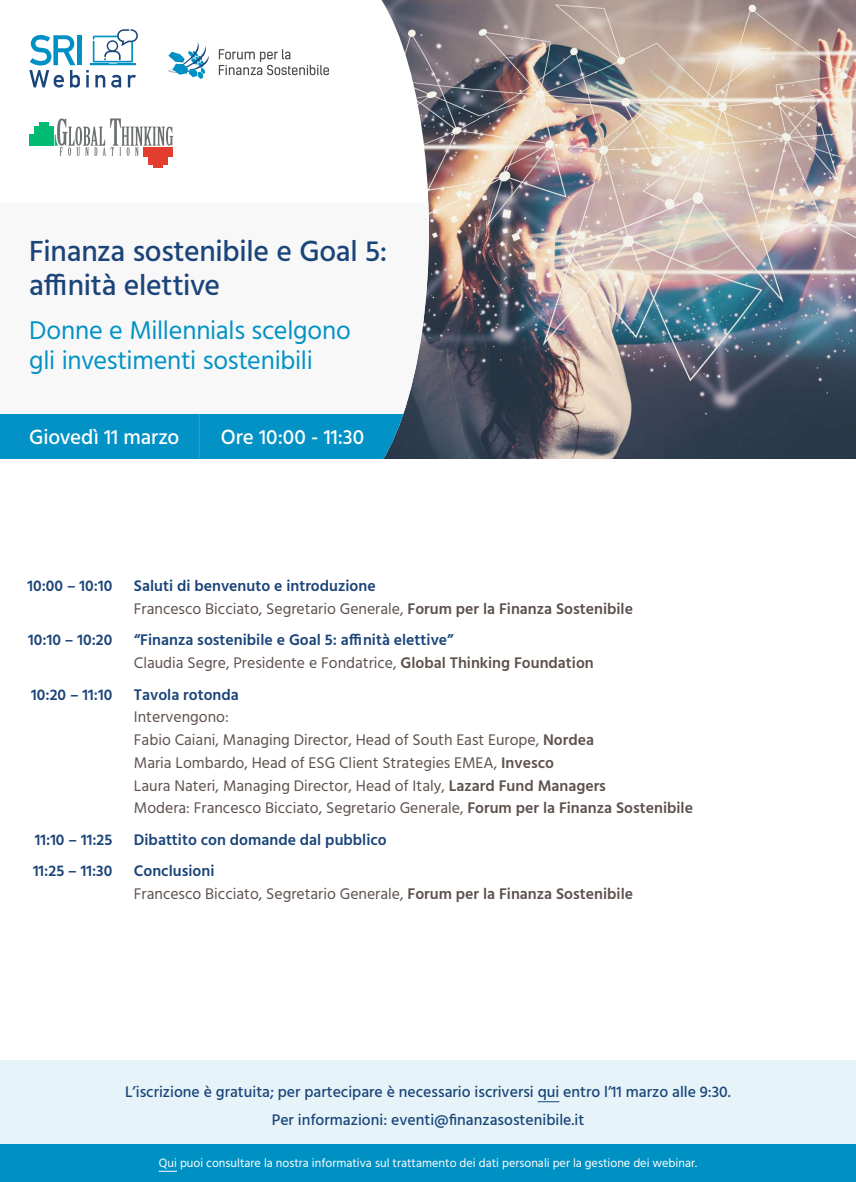
<style>
.page{position:relative;width:856px;height:1182px;background:#fff}
.page>*{position:absolute;margin:0;border:0;box-sizing:border-box;transform-origin:0 0}
.t1{font:500 29.75px/33.2px "Hind";letter-spacing:-.01em;color:#1b4479}
.t2{font:26.25px/29.8px "Hind";letter-spacing:-.01em;color:#0392c6}
.t3{font:500 21px "Hind";letter-spacing:-.005em;color:#fff}
.t4{font:15.75px/22.8px "Hind";color:#5d514d}
.t5{font:600 15.75px/31.5px "Hind";color:#1b4479}
.t6{font:500 15.75px/28px "Hind";color:#1a457a;text-align:center}
.t7{font:12.25px "Hind";color:#fff}
.s1{font-weight:600;color:#1b4479}
.s2{font-weight:600}
.s3{font-weight:400;color:#5d514d}
.s4{color:#5d514d}
</style>
<div class="page">
<div style="left:0;top:1060px;width:856px;height:121px;background:#e6f4f9"></div>
<div style="left:0;top:1144px;width:856px;height:37px;background:#0091c4"></div>
<svg style="left:159px;top:1170px;width:18px;height:1px"></svg>
<svg style="left:538px;top:1101px;width:21px;height:1px"></svg>
<img style="left:429px;top:0;width:427px;height:458px">
<svg style="left:0;top:0;width:429px;height:459px"></svg>
<div style="left:0;top:413px;width:417px;height:45px;background:#0392c6"></div>
<div style="left:0;top:202px;width:429px;height:212px;background:#f8f8f8"></div>
<hr style="left:168px;top:147px;width:4px;height:10px;background:#e23e30">
<hr style="left:143px;top:147px;width:4px;height:10px;background:#e23e30">
<hr style="left:163px;top:147px;width:4px;height:18px;background:#e23e30">
<hr style="left:148px;top:147px;width:4px;height:18px;background:#e23e30">
<hr style="left:158px;top:147px;width:4px;height:21px;background:#e23e30">
<hr style="left:153px;top:147px;width:4px;height:21px;background:#e23e30">
<div style="left:29px;top:134px;width:5px;height:12px;background:#00bb71"></div>
<div style="left:34px;top:126px;width:5px;height:20px;background:#00bb71"></div>
<hr style="left:50px;top:126px;width:4px;height:20px;background:#00bb71">
<div style="left:39px;top:122px;width:5px;height:24px;background:#00bb71"></div>
<hr style="left:45px;top:122px;width:4px;height:24px;background:#00bb71">
<svg style="left:55px;top:118px;width:118px;height:38px"></svg>
<svg style="left:219px;top:49px;width:110px;height:26px"></svg>
<svg style="left:168px;top:42px;width:41px;height:37px"></svg>
<div style="left:77px;top:35px;width:5px;height:30px;background:#0091c4"></div>
<svg style="left:29px;top:35px;width:51px;height:53px"></svg>
<svg style="left:86px;top:29px;width:52px;height:59px"></svg>
<hr style="left:199px;top:412px;width:1px;height:45px;background:#fff">
<h1 class="t1" style="left:29px;top:236px;width:359px">Finanza sostenibile e Goal 5: affinità elettive</h1>
<h2 class="t2" style="left:29px;top:317px;width:323px">Donne e Millennials scelgono gli investimenti sostenibili</h2>
<h3 class="t3" style="left:29px;top:422px;width:152px">Giovedì 11 marzo</h3>
<h3 class="t3" style="left:221px;top:422px;width:145px">Ore 10:00 - 11:30</h3>
<p class="t5" style="left:28px;top:571px;width:86px">10:00 – 10:10</p>
<p class="t5" style="left:28px;top:625px;width:86px">10:10 – 10:20</p>
<p class="t5" style="left:31px;top:679px;width:83px">10:20 – 11:10</p>
<p class="t5" style="left:33px;top:824px;width:81px">11:10 – 11:25<br>11:25 – 11:30</p>
<p class="t4" style="left:134px;top:575px;width:501px"><span class="s1">Saluti di benvenuto e introduzione<br></span>Francesco Bicciato, Segretario Generale, <span class="s2">Forum per la Finanza Sostenibile</span></p>
<p class="t5" style="left:134px;top:629px;width:461px;line-height:22.8px">“Finanza sostenibile e Goal 5: affinità elettive”<br><span class="s3">Claudia Segre, Presidente e Fondatrice,</span> <span class="s4">Global Thinking Foundation</span></p>
<p class="t5" style="left:134px;top:679px;width:106px">Tavola rotonda</p>
<p class="t4" style="left:134px;top:706px;width:560px">Intervengono:<br>Fabio Caiani, Managing Director, Head of South East Europe, <span class="s2">Nordea<br></span>Maria Lombardo, Head of ESG Client Strategies EMEA, <span class="s2">Invesco<br></span>Laura Nateri, Managing Director, Head of Italy, <span class="s2">Lazard Fund Managers<br></span>Modera: Francesco Bicciato, Segretario Generale, <span class="s2">Forum per la Finanza Sostenibile</span></p>
<p class="t5" style="left:134px;top:824px;width:254px">Dibattito con domande dal pubblico<br>Conclusioni</p>
<p class="t4" style="left:134px;top:883px;width:501px">Francesco Bicciato, Segretario Generale, <span class="s2">Forum per la Finanza Sostenibile</span></p>
<p class="t6" style="left:125px;top:1078px;width:607px">L’iscrizione è gratuita; per partecipare è necessario iscriversi qui entro l’11 marzo alle 9:30.<br>Per informazioni: eventi@finanzasostenibile.it</p>
<p class="t7" style="left:159px;top:1154px;width:540px">Qui puoi consultare la nostra informativa sul trattamento dei dati personali per la gestione dei webinar.</p>
</div>
